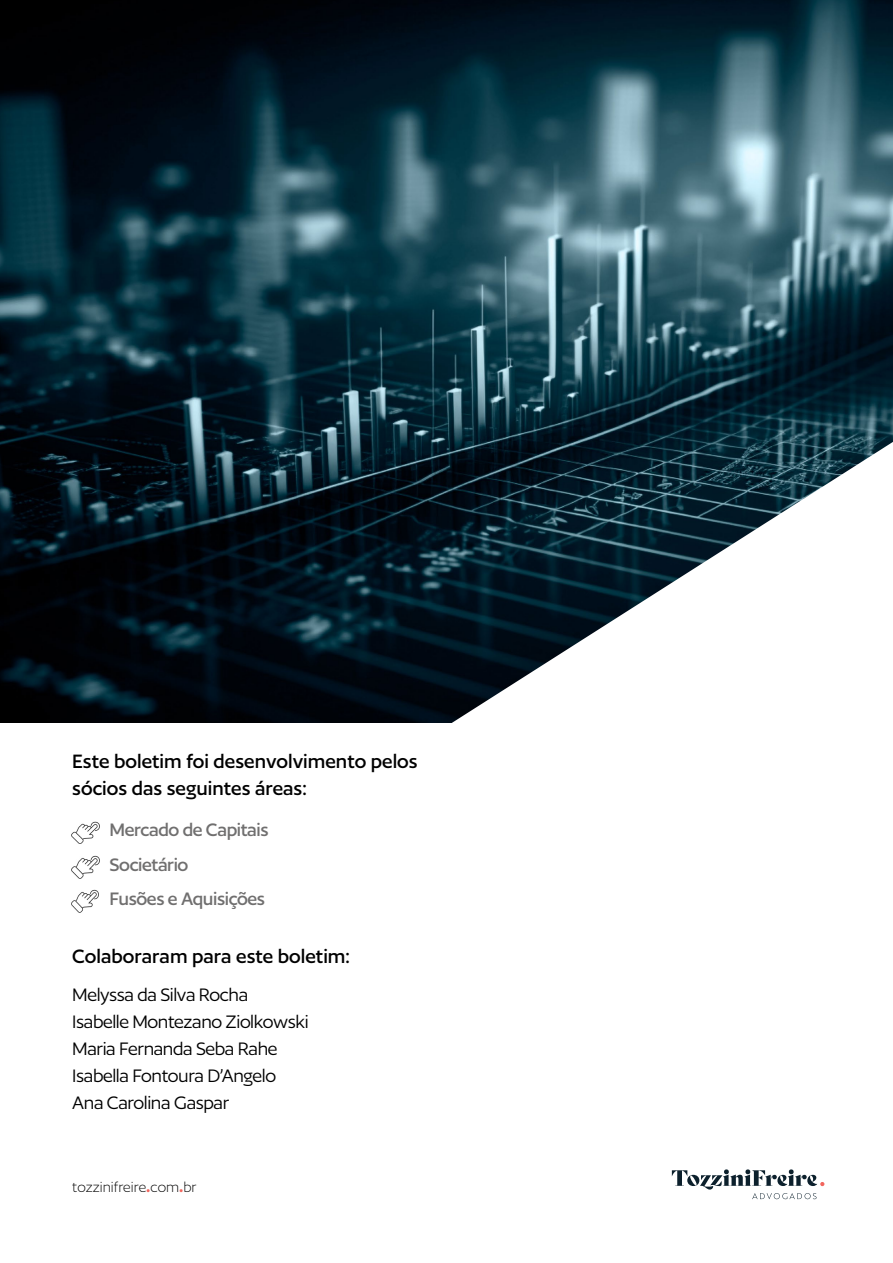
<style>
.page{position:relative;width:893px;height:1263px;background:#fff}
.page>*{position:absolute;margin:0;border:0;box-sizing:border-box;transform-origin:0 0}
.t1{font:700 22.5px/27px "Author Variable";color:#000}
.t2{font:700 21px/27px "Author Variable";letter-spacing:-.02em;color:#000}
.t3{font:700 21px/34.5px "Author Variable";letter-spacing:-.02em;color:#706f6f}
.t4{font:300 16.5px "Author";color:#000}
.s1{font-weight:700;color:#f2665e}
</style>
<div class="page">
<svg style="left:672px;top:1169px;width:152px;height:30px"></svg>
<img style="left:0;top:0;width:893px;height:723px">
<svg style="left:445px;top:442px;width:448px;height:281px"></svg>
<img style="left:71px;top:889px;width:28px;height:24px">
<img style="left:71px;top:855px;width:29px;height:24px">
<img style="left:71px;top:821px;width:29px;height:23px">
<p class="t1" style="left:72px;top:748px;width:347px">Este boletim foi desenvolvimento pelos sócios das seguintes áreas:</p>
<p class="t3" style="left:110px;top:812px;width:161px">Mercado de Capitais<br>Societário<br>Fusões e Aquisições</p>
<p class="t1" style="left:72px;top:942px;width:279px">Colaboraram para este boletim:</p>
<p class="t2" style="left:72px;top:981px;width:238px">Melyssa da Silva Rocha<br>Isabelle Montezano Ziolkowski<br>Maria Fernanda Seba Rahe<br>Isabella Fontoura D’Angelo<br>Ana Carolina Gaspar</p>
<p class="t4" style="left:72px;top:1179px;width:126px">tozzinifreire<span class="s1">.</span>com<span class="s1">.</span>br</p>
</div>
